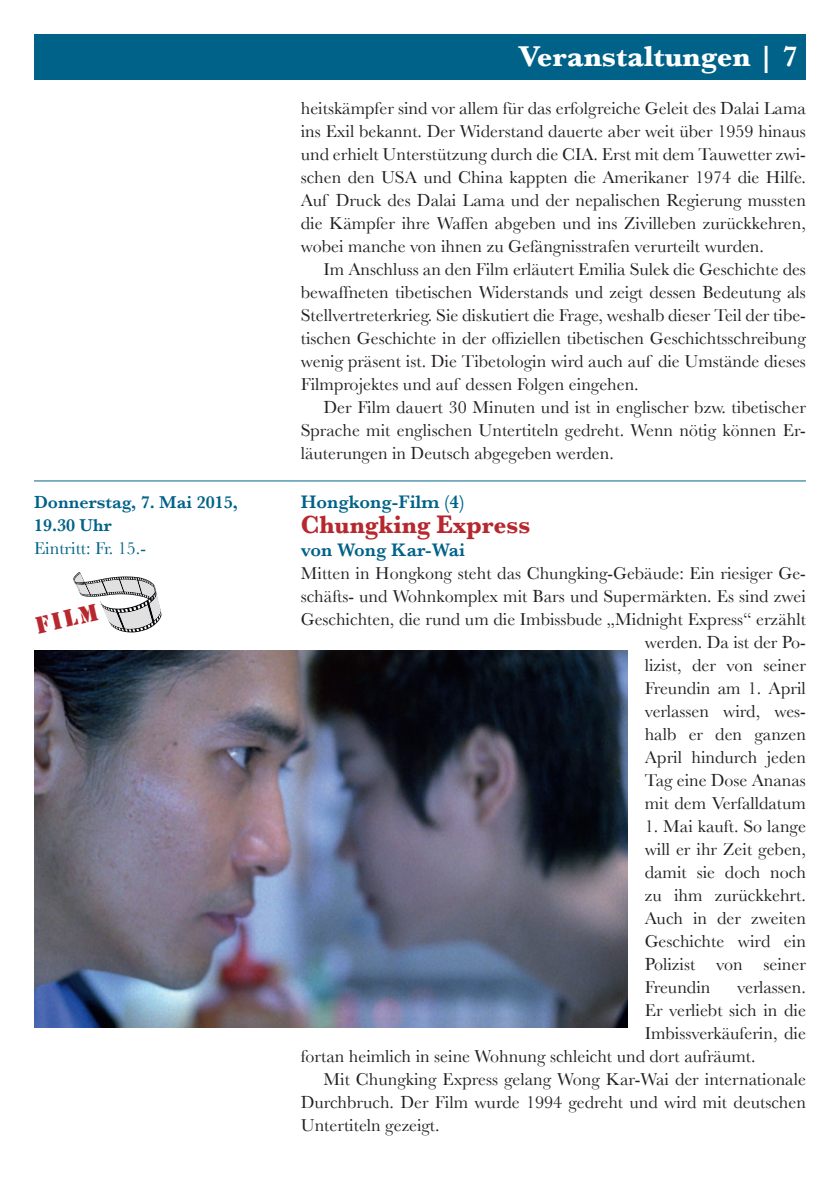
<style>
.page{position:relative;width:840px;height:1191px;background:#fff}
.page>*{position:absolute;margin:0;border:0;box-sizing:border-box;transform-origin:0 0}
.t1{font:700 30px "Baskerville";color:#fff}
.t2{font:700 26px "Baskerville";color:#b7282e;scale:.96 1}
.t3{font:24.6px "Stencil";color:#b7282e}
.t4{font:600 19px "Baskerville";color:#006288}
.t5{font:18px/23px "Baskerville";color:#231f20;text-align:justify}
.t6{font:600 18px/23px "Baskerville";color:#006288}
.t7{font:18px "Baskerville";color:#006288}
.s1{font-weight:600}
</style>
<div class="page">
<div style="left:34px;top:34px;width:771px;height:45px;background:#006288"></div>
<img style="left:34px;top:651px;width:593px;height:376px">
<svg style="left:73px;top:572px;width:88px;height:60px"></svg>
<hr style="left:34px;top:480px;width:771px;height:1px;background:#006288">
<p class="t6" style="left:34px;top:491px;width:205px">Donnerstag, 7. Mai 2015,<br>19.30 Uhr</p>
<p class="t7" style="left:34px;top:538px;width:113px">Eintritt: Fr. 15.-</p>
<h3 class="t3" style="left:33px;top:612px;width:65px;rotate:-13deg">FILM</h3>
<h1 class="t1" style="left:518px;top:38px;width:280px">Veranstaltungen <span class="s1">| 7</span></h1>
<p class="t5" style="left:300px;top:97px;width:506px">heitskämpfer sind vor allem für das erfolgreiche Geleit des Dalai Lama ins Exil bekannt. Der Widerstand dauerte aber weit über 1959 hinaus und erhielt Unterstützung durch die CIA. Erst mit dem Tauwetter zwi&shy;schen den USA und China kappten die Amerikaner 1974 die Hilfe.<br>Auf Druck des Dalai Lama und der nepalischen Regierung mussten die Kämpfer ihre Waffen abgeben und ins Zivilleben zurückkehren, wobei manche von ihnen zu Gefängnisstrafen verurteilt wurden.</p>
<p class="t5" style="left:300px;top:258px;width:506px;text-indent:23px">Im Anschluss an den Film erläutert Emilia Sulek die Geschichte des bewaffneten tibetischen Widerstands und zeigt dessen Bedeutung als Stellvertreterkrieg. Sie diskutiert die Frage, weshalb dieser Teil der tibe&shy;tischen Geschichte in der offiziellen tibetischen Geschichtsschreibung wenig präsent ist. Die Tibetologin wird auch auf die Umstände dieses Filmprojektes und auf dessen Folgen eingehen.</p>
<p class="t5" style="left:300px;top:396px;width:506px;text-indent:23px">Der Film dauert 30 Minuten und ist in englischer bzw. tibetischer Sprache mit englischen Untertiteln gedreht. Wenn nötig können Er&shy;läuterungen in Deutsch abgegeben werden.</p>
<p class="t4" style="left:300px;top:490px;width:165px">Hongkong-Film (4)</p>
<h2 class="t2" style="left:300px;top:509px;width:240px">Chungking Express</h2>
<p class="t4" style="left:300px;top:539px;width:166px">von Wong Kar-Wai</p>
<p class="t5" style="left:300px;top:561px;width:506px;text-align:right">Mitten in Hongkong steht das Chungking-Gebäude: Ein riesiger Ge&shy;schäfts- und Wohnkomplex mit Bars und Supermärkten. Es sind zwei Geschichten, die rund um die Imbissbude „Midnight Express“ erzählt werden. Da ist der Po-<br>lizist, der von seiner<br>Freundin am 1. April<br>verlassen wird, wes-<br>halb er den ganzen<br>April hindurch jeden<br>Tag eine Dose Ananas<br>mit dem Verfalldatum</p>
<p class="t5" style="left:644px;top:814px;width:163px">1. Mai kauft. So lange will er ihr Zeit geben, damit sie doch noch zu ihm zurückkehrt.<br>Auch in der zweiten Geschichte wird ein Polizist von seiner Freundin</p>
<p class="t5" style="left:736px;top:976px;width:70px">verlassen.</p>
<p class="t5" style="left:644px;top:999px;width:163px">Er verliebt sich in die</p>
<p class="t5" style="left:644px;top:1022px;width:163px">Imbissverkäuferin, die</p>
<p class="t5" style="left:300px;top:1045px;width:456px">fortan heimlich in seine Wohnung schleicht und dort aufräumt.</p>
<p class="t5" style="left:323px;top:1068px;width:483px">Mit Chungking Express gelang Wong Kar-Wai der internationale</p>
<p class="t5" style="left:300px;top:1091px;width:506px">Durchbruch. Der Film wurde 1994 gedreht und wird mit deutschen</p>
<p class="t5" style="left:300px;top:1114px;width:140px">Untertiteln gezeigt.</p>
</div>
